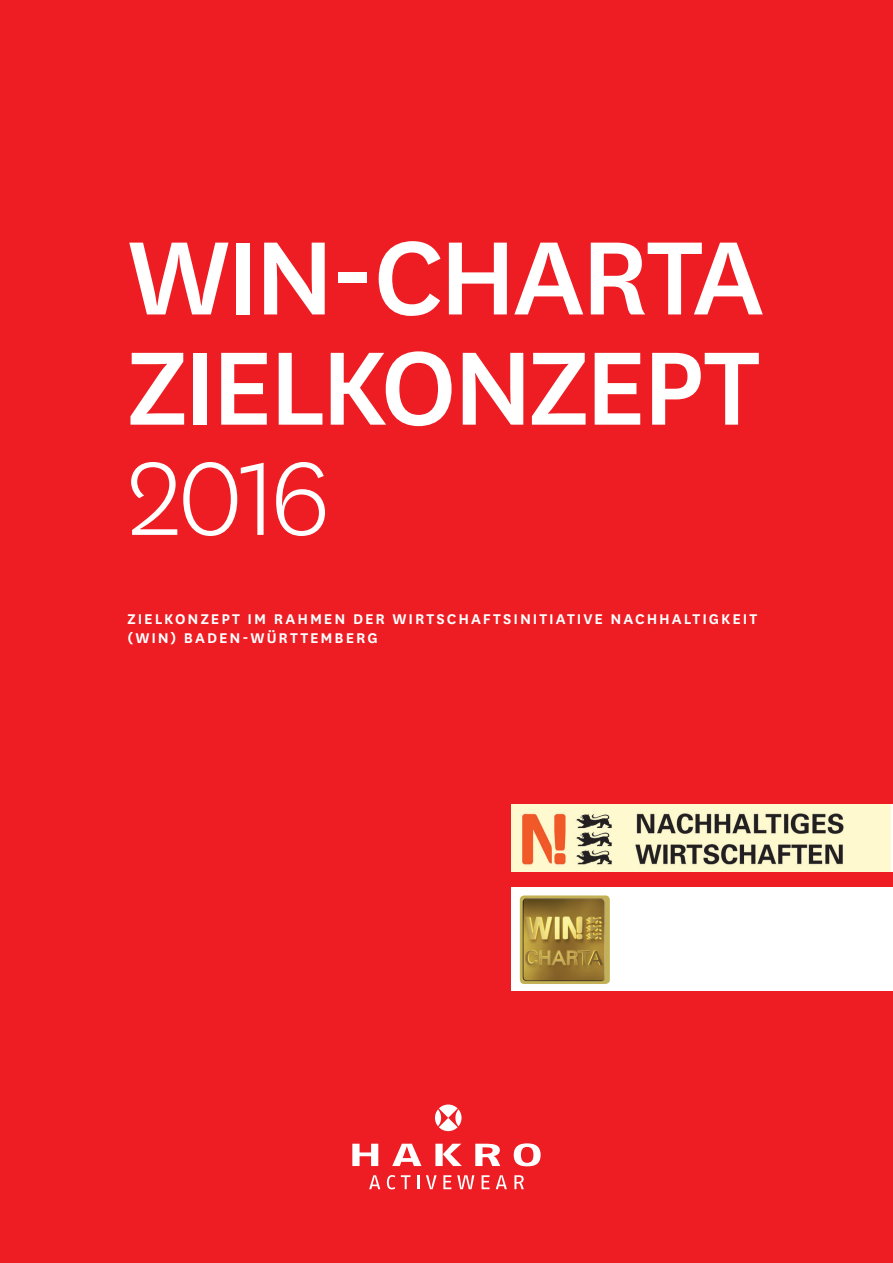
<style>
.page{position:relative;width:893px;height:1263px;background:#ee1d23}
.page>*{position:absolute;margin:0;border:0;box-sizing:border-box;transform-origin:0 0}
.t1{font:500 121.95px/110.2px "National";letter-spacing:-.035em;color:#fff}
.t2{font:300 121.95px "National";color:#fff}
.t3{font:600 16.5px/19.5px "National";letter-spacing:.12em;color:#fff}
</style>
<div class="page">
<svg style="left:369px;top:1175px;width:11px;height:14px"></svg>
<svg style="left:387px;top:1175px;width:8px;height:14px"></svg>
<svg style="left:401px;top:1175px;width:10px;height:14px"></svg>
<svg style="left:417px;top:1175px;width:2px;height:14px"></svg>
<svg style="left:426px;top:1175px;width:11px;height:14px"></svg>
<svg style="left:443px;top:1175px;width:8px;height:14px"></svg>
<svg style="left:457px;top:1175px;width:17px;height:14px"></svg>
<svg style="left:482px;top:1175px;width:8px;height:14px"></svg>
<svg style="left:496px;top:1175px;width:11px;height:14px"></svg>
<svg style="left:514px;top:1175px;width:10px;height:14px"></svg>
<svg style="left:352px;top:1144px;width:26px;height:22px"></svg>
<svg style="left:392px;top:1144px;width:29px;height:22px"></svg>
<svg style="left:435px;top:1144px;width:27px;height:22px"></svg>
<svg style="left:475px;top:1144px;width:25px;height:22px"></svg>
<svg style="left:514px;top:1143px;width:27px;height:23px"></svg>
<svg style="left:439px;top:1104px;width:19px;height:27px"></svg>
<svg style="left:455px;top:1109px;width:7px;height:17px"></svg>
<svg style="left:435px;top:1109px;width:6px;height:17px"></svg>
<img style="left:511px;top:804px;width:379px;height:68px">
<div style="left:511px;top:888px;width:382px;height:103px;background:#fff"></div>
<img style="left:520px;top:895px;width:90px;height:89px">
<h1 class="t1" style="left:128px;top:215px;width:638px">WIN-CHARTA<br>ZIELKONZEPT</h1>
<h1 class="t2" style="left:128px;top:422px;width:204px">2016</h1>
<p class="t3" style="left:128px;top:608px;width:631px">ZIELKONZEPT IM RAHMEN DER WIRTSCHAFTSINITIATIVE NACHHALTIGKEIT (WIN) BADEN-WÜRTTEMBERG</p>
</div>
